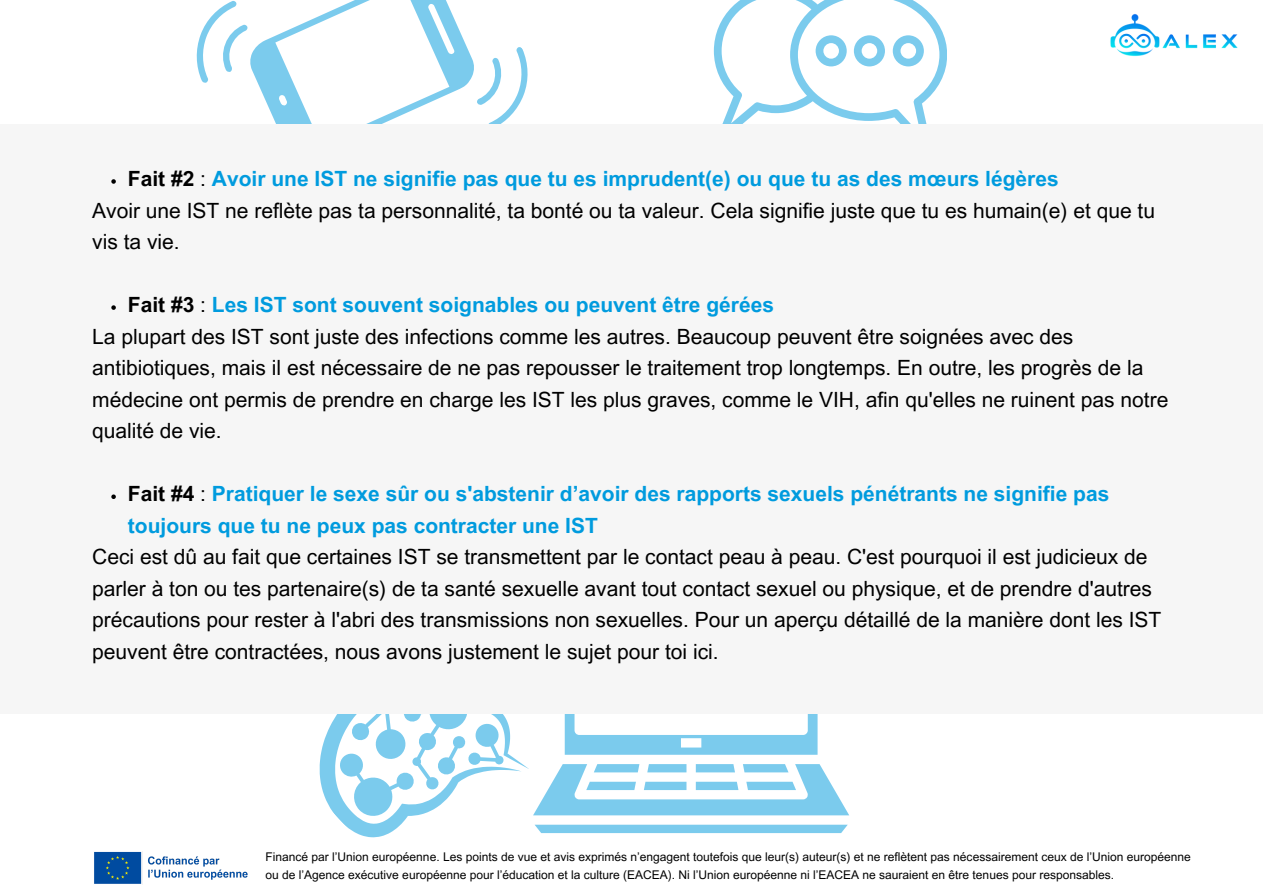
<style>
.page{position:relative;width:1263px;height:894px;background:#fff}
.page>*{position:absolute;margin:0;border:0;box-sizing:border-box;transform-origin:0 0}
.t1{font:21px/31.5px "Arial MT Pro";color:#000}
.t2{font:700 21px/31.5px "Arial MT Pro";color:#009bde}
.t3{font:12px/18px "Arial MT Pro";color:#000}
.s1{color:#000}
.s2{font-weight:400;color:#000}
</style>
<div class="page">
<svg style="left:258px;top:0;width:208px;height:124px"></svg>
<svg style="left:461px;top:45px;width:67px;height:79px"></svg>
<svg style="left:196px;top:0;width:68px;height:84px"></svg>
<svg style="left:544px;top:824px;width:304px;height:8px;background:#87cfee"></svg>
<svg style="left:544px;top:764px;width:305px;height:51px"></svg>
<svg style="left:565px;top:714px;width:253px;height:40px"></svg>
<svg style="left:319px;top:738px;width:225px;height:100px"></svg>
<svg style="left:325px;top:714px;width:191px;height:109px"></svg>
<svg style="left:714px;top:0;width:233px;height:124px"></svg>
<div style="left:0;top:124px;width:1263px;height:589px;background:#f6f6f6"></div>
<img style="left:1110px;top:14px;width:128px;height:43px">
<svg style="left:111px;top:179px;width:5px;height:5px"></svg>
<svg style="left:111px;top:305px;width:5px;height:5px"></svg>
<svg style="left:111px;top:494px;width:5px;height:5px"></svg>
<img style="left:94px;top:851px;width:154px;height:33px">
<p class="t2" style="left:128px;top:165px;width:932px"><span class="s1">Fait #2</span> <span class="s2">:</span> Avoir une IST ne signifie pas que tu es imprudent(e) ou que tu as des mœurs légères</p>
<p class="t1" style="left:92px;top:197px;width:1064px">Avoir une IST ne reflète pas ta personnalité, ta bonté ou ta valeur. Cela signifie juste que tu es humain(e) et que tu vis ta vie.</p>
<p class="t2" style="left:128px;top:291px;width:648px"><span class="s1">Fait #3</span> <span class="s2">:</span> Les IST sont souvent soignables ou peuvent être gérées</p>
<p class="t1" style="left:92px;top:323px;width:1078px">La plupart des IST sont juste des infections comme les autres. Beaucoup peuvent être soignées avec des antibiotiques, mais il est nécessaire de ne pas repousser le traitement trop longtemps. En outre, les progrès de la médecine ont permis de prendre en charge les IST les plus graves, comme le VIH, afin qu'elles ne ruinent pas notre qualité de vie.</p>
<p class="t2" style="left:128px;top:480px;width:983px"><span class="s1">Fait #4</span> <span class="s2">:</span> Pratiquer le sexe sûr ou s'abstenir d’avoir des rapports sexuels pénétrants ne signifie pas toujours que tu ne peux pas contracter une IST</p>
<h1 class="t1" style="left:92px;top:543px;width:1071px">Ceci est dû au fait que certaines IST se transmettent par le contact peau à peau. C'est pourquoi il est judicieux de parler à ton ou tes partenaire(s) de ta santé sexuelle avant tout contact sexuel ou physique, et de prendre d'autres précautions pour rester à l'abri des transmissions non sexuelles. Pour un aperçu détaillé de la manière dont les IST peuvent être contractées, nous avons justement le sujet pour toi ici.</h1>
<p class="t3" style="left:266px;top:848px;width:927px">Financé par l’Union européenne. Les points de vue et avis exprimés n’engagent toutefois que leur(s) auteur(s) et ne reflètent pas nécessairement ceux de l’Union européenne ou de l’Agence exécutive européenne pour l’éducation et la culture (EACEA). Ni l’Union européenne ni l’EACEA ne sauraient en être tenues pour responsables.</p>
</div>
